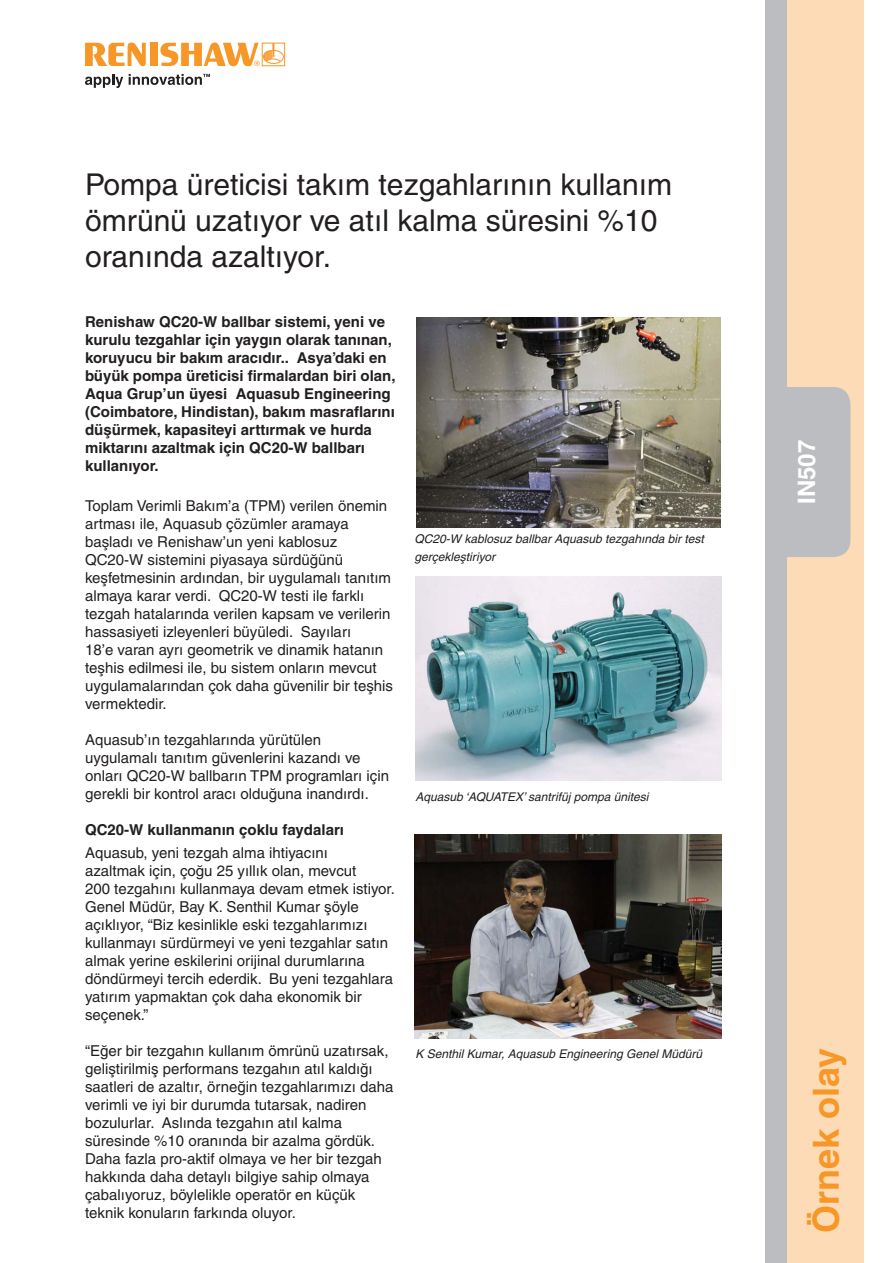
<style>
.page{position:relative;width:893px;height:1263px;background:#fff}
.page>*{position:absolute;margin:0;border:0;box-sizing:border-box;transform-origin:0 0}
.Module_title__cover{font:700 36px "Helvetica CE";color:#f79727}
.t1{font:30px/36px "Helvetica";color:#231f20}
.t2{font:700 24px "Helvetica";color:#fff}
.t3{font:15px/18px "Helvetica CE";color:#231f20}
.t4{font:700 15px/18px "Helvetica CE";color:#231f20}
.t5{font:italic 12px "Helvetica";color:#231f20}
.t6{font:italic 12px/18px "Helvetica CE";color:#231f20}
</style>
<div class="page">
<svg style="left:85px;top:43px;width:61px;height:23px"></svg>
<div style="left:150px;top:43px;width:8px;height:23px;background:#f79727"></div>
<svg style="left:85px;top:74px;width:38px;height:14px"></svg>
<div style="left:262px;top:43px;width:23px;height:23px;border:1px solid #f79727"></div>
<div style="left:263px;top:50px;width:21px;height:14px;border:1px solid #f79727;border-radius:50%"></div>
<svg style="left:160px;top:43px;width:121px;height:23px"></svg>
<svg style="left:129px;top:74px;width:81px;height:11px"></svg>
<div style="left:779px;top:0;width:84px;height:1263px;background:#fddbb6"></div>
<div style="left:765px;top:0;width:22px;height:1263px;background:#bcbdc0"></div>
<div style="left:765px;top:387px;width:85px;height:170px;background:#bcbdc0;border-radius:17px"></div>
<img style="left:416px;top:317px;width:305px;height:210px">
<img style="left:415px;top:576px;width:306px;height:205px">
<img style="left:415px;top:834px;width:306px;height:204px">
<p class="t1" style="left:85px;top:166px;width:589px">Pompa üreticisi takım tezgahlarının kullanım ömrünü uzatıyor ve atıl kalma süresini %10 oranında azaltıyor.</p>
<p class="t4" style="left:85px;top:313px;width:312px">Renishaw QC20-W ballbar sistemi, yeni ve kurulu tezgahlar için yaygın olarak tanınan, koruyucu bir bakım aracıdır.. Asya’daki en büyük pompa üreticisi firmalardan biri olan, Aqua Grup’un üyesi Aquasub Engineering (Coimbatore, Hindistan), bakım masraflarını düşürmek, kapasiteyi arttırmak ve hurda miktarını azaltmak için QC20-W ballbarı kullanıyor.</p>
<p class="t3" style="left:85px;top:497px;width:310px">Toplam Verimli Bakım’a (TPM) verilen önemin artması ile, Aquasub çözümler aramaya başladı ve Renishaw’un yeni kablosuz QC20-W sistemini piyasaya sürdüğünü keşfetmesinin ardından, bir uygulamalı tanıtım almaya karar verdi. QC20-W testi ile farklı tezgah hatalarında verilen kapsam ve verilerin hassasiyeti izleyenleri büyüledi. Sayıları<br>18’e varan ayrı geometrik ve dinamik hatanın teşhis edilmesi ile, bu sistem onların mevcut uygulamalarından çok daha güvenilir bir teşhis vermektedir.</p>
<p class="t3" style="left:85px;top:731px;width:306px">Aquasub’ın tezgahlarında yürütülen uygulamalı tanıtım güvenlerini kazandı ve onları QC20-W ballbarın TPM programları için gerekli bir kontrol aracı olduğuna inandırdı.</p>
<p class="t4" style="left:85px;top:821px;width:260px">QC20-W kullanmanın çoklu faydaları</p>
<p class="t3" style="left:85px;top:843px;width:312px">Aquasub, yeni tezgah alma ihtiyacını<br>azaltmak için, çoğu 25 yıllık olan, mevcut<br>200 tezgahını kullanmaya devam etmek istiyor.<br>Genel Müdür, Bay K. Senthil Kumar şöyle açıklıyor, “Biz kesinlikle eski tezgahlarımızı kullanmayı sürdürmeyi ve yeni tezgahlar satın almak yerine eskilerini orijinal durumlarına döndürmeyi tercih ederdik. Bu yeni tezgahlara yatırım yapmaktan çok daha ekonomik bir seçenek.”</p>
<p class="t3" style="left:85px;top:1041px;width:310px">“Eğer bir tezgahın kullanım ömrünü uzatırsak, geliştirilmiş performans tezgahın atıl kaldığı saatleri de azaltır, örneğin tezgahlarımızı daha verimli ve iyi bir durumda tutarsak, nadiren bozulurlar. Aslında tezgahın atıl kalma süresinde %10 oranında bir azalma gördük.<br>Daha fazla pro-aktif olmaya ve her bir tezgah hakkında daha detaylı bilgiye sahip olmaya çabalıyoruz, böylelikle operatör en küçük teknik konuların farkında oluyor.</p>
<p class="t6" style="left:415px;top:530px;width:291px">QC20-W kablosuz ballbar Aquasub tezgahında bir test gerçekleştiriyor</p>
<p class="t5" style="left:415px;top:790px;width:234px">Aquasub ‘AQUATEX’ santrifüj pompa ünitesi</p>
<p class="t5" style="left:415px;top:1047px;width:288px">K Senthil Kumar, Aquasub Engineering Genel Müdürü</p>
<p class="t2" style="left:792px;top:504px;width:66px;rotate:-90deg">IN507</p>
<p class="Module_title__cover" style="left:805px;top:1233px;width:187px;rotate:-90deg">Örnek olay</p>
</div>
